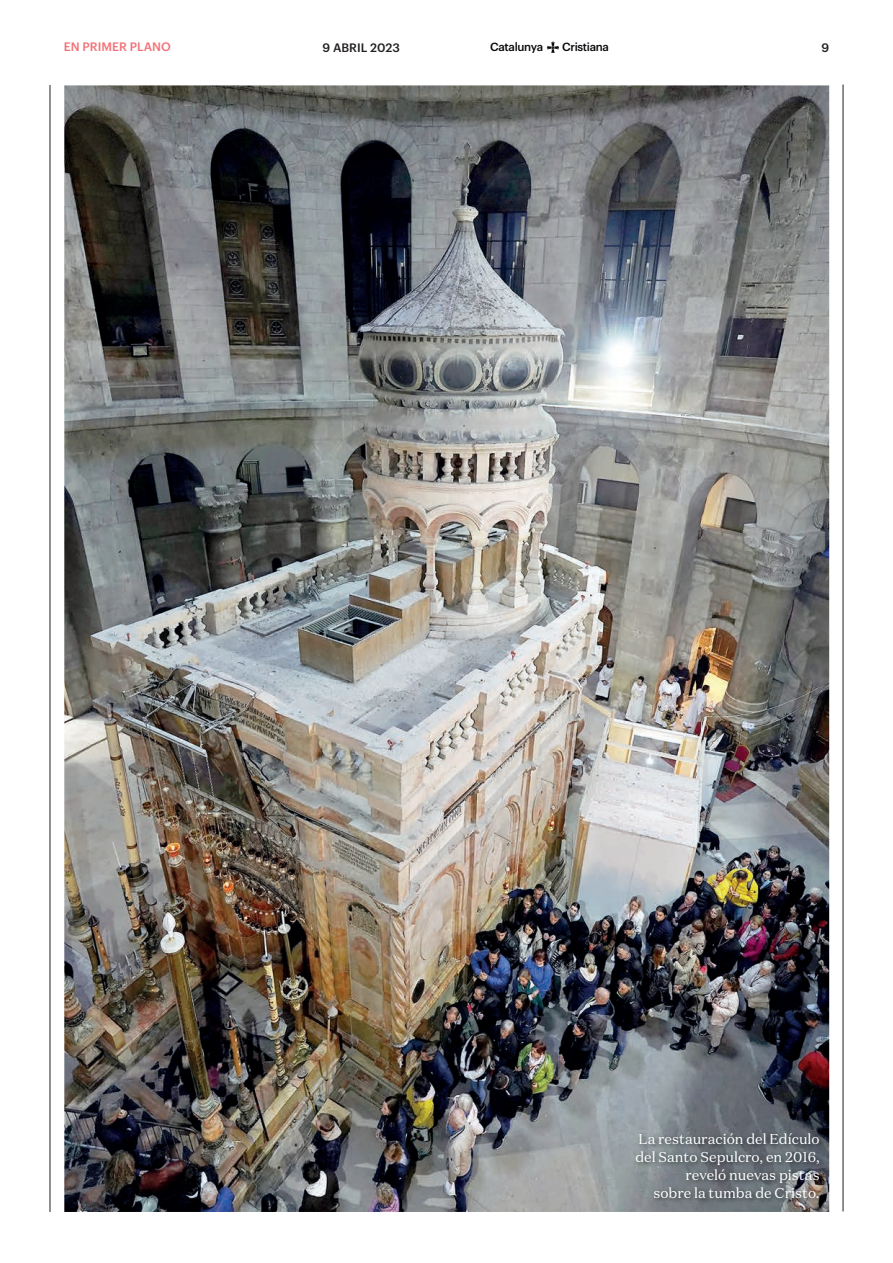
<style>
.page{position:relative;width:893px;height:1263px;background:#fff}
.page>*{position:absolute;margin:0;border:0;box-sizing:border-box;transform-origin:0 0}
.t1{font:14.25px/18px "Domaine Text";color:#fff;text-align:right}
.t2{font:500 12px "Graphik";color:#f27278}
.t3{font:500 12px "Graphik";color:#231f20}
.t4{font:500 11.55px "Graphik";letter-spacing:-.03em;color:#07090c}
</style>
<div class="page">
<svg style="left:547px;top:42px;width:12px;height:11px"></svg>
<hr style="left:843px;top:85px;width:1px;height:1126px;background:#231f20">
<hr style="left:50px;top:85px;width:1px;height:1127px;background:#231f20">
<img style="left:64px;top:85px;width:765px;height:1127px">
<img style="left:633px;top:1130px;width:192px;height:74px">
<p class="t2" style="left:64px;top:38px;width:109px">EN PRIMER PLANO</p>
<p class="t3" style="left:322px;top:38px;width:79px">9 ABRIL 2023</p>
<p class="t4" style="left:490px;top:38px;width:54px">Catalunya</p>
<p class="t4" style="left:562px;top:38px;width:48px">Cristiana</p>
<p class="t3" style="left:821px;top:38px;width:9px">9</p>
<p class="t1" style="left:635px;top:1129px;width:186px">La restauración del Edículo del Santo Sepulcro, en 2016, reveló nuevas pistas<br>sobre la tumba de Cristo.</p>
</div>
